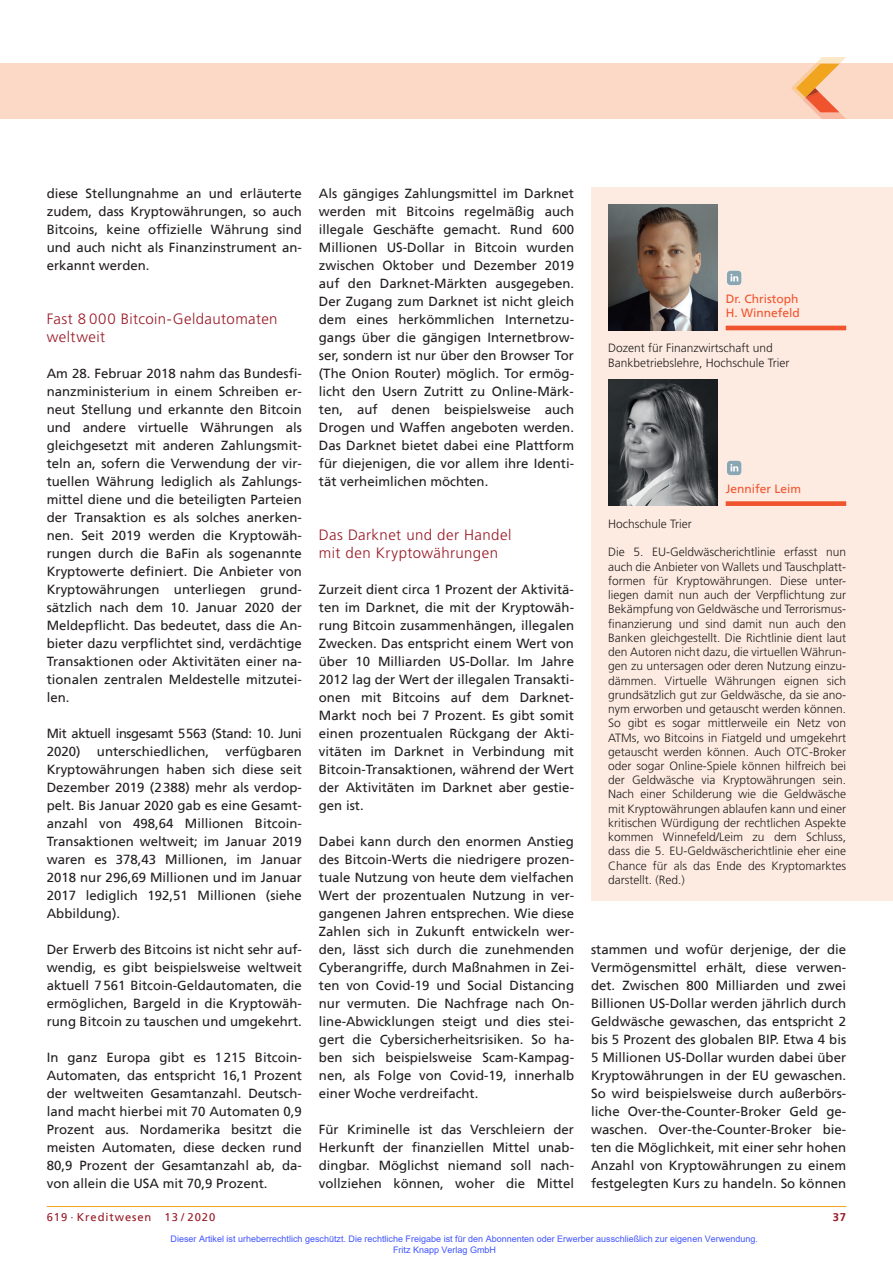
<style>
.page{position:relative;width:893px;height:1263px;background:#fff}
.page>*{position:absolute;margin:0;border:0;box-sizing:border-box;transform-origin:0 0}
.t1{font:300 15px/18px "Frutiger";letter-spacing:.03em;color:#981a26}
.t2{font:13.2px/18px "Frutiger";color:#231f20;text-align:justify}
.t3{font:300 12px/14.2px "Frutiger";color:#231f20}
.t4{font:12px/14.4px "Frutiger";color:#f0542e}
.t5{font:11.25px "Frutiger";letter-spacing:.08em;color:#981a26}
.t6{font:700 11.25px "Frutiger";color:#981a26}
.t7{font:9px/10.8px "Arial";color:#4054ff}
</style>
<div class="page">
<hr style="left:47px;top:1206px;width:799px;height:1px;background:#f1a31e">
<div style="left:0;top:64px;width:893px;height:55px;background:#fcd9c7"></div>
<svg style="left:791px;top:57px;width:55px;height:62px"></svg>
<div style="left:591px;top:187px;width:302px;height:713px;background:#fdebe1"></div>
<img style="left:608px;top:204px;width:109px;height:126px">
<hr style="left:726px;top:326px;width:120px;height:4px;background:#f0542e">
<img style="left:608px;top:380px;width:109px;height:126px">
<div style="left:726px;top:501px;width:120px;height:5px;background:#f0542e"></div>
<svg style="left:727px;top:270px;width:15px;height:15px"></svg>
<svg style="left:727px;top:460px;width:15px;height:15px"></svg>
<p class="t2" style="left:47px;top:185px;width:257px">diese Stellungnahme an und erläuterte zudem, dass Kryptowährungen, so auch Bitcoins, keine offizielle Währung sind und auch nicht als Finanzinstrument an&shy;erkannt werden.</p>
<p class="t1" style="left:47px;top:310px;width:232px">Fast 8 000 Bitcoin-Geldautomaten weltweit</p>
<p class="t2" style="left:47px;top:365px;width:257px">Am 28. Februar 2018 nahm das Bundesfi&shy;nanzministerium in einem Schreiben er&shy;neut Stellung und erkannte den Bitcoin und andere virtuelle Währungen als gleichgesetzt mit anderen Zahlungsmit&shy;teln an, sofern die Verwendung der vir&shy;tuellen Währung lediglich als Zahlungs&shy;mittel diene und die beteiligten Parteien der Transaktion es als solches anerken&shy;nen. Seit 2019 werden die Kryptowäh&shy;rungen durch die BaFin als sogenannte Kryptowerte definiert. Die Anbieter von Kryptowährungen unterliegen grund&shy;sätzlich nach dem 10. Januar 2020 der Meldepflicht. Das bedeutet, dass die An&shy;bieter dazu verpflichtet sind, verdächtige Transaktionen oder Aktivitäten einer na&shy;tionalen zentralen Meldestelle mitzutei&shy;len.</p>
<p class="t2" style="left:47px;top:725px;width:257px">Mit aktuell insgesamt 5563 (Stand: 10. Juni 2020) unterschiedlichen, verfügbaren Kryptowährungen haben sich diese seit Dezember 2019 (2388) mehr als verdop&shy;pelt. Bis Januar 2020 gab es eine Gesamt&shy;anzahl von 498,64 Millionen Bitcoin-Transaktionen weltweit; im Januar 2019 waren es 378,43 Millionen, im Januar 2018 nur 296,69 Millionen und im Januar 2017 lediglich 192,51 Millionen (siehe Abbildung).</p>
<p class="t2" style="left:47px;top:941px;width:257px">Der Erwerb des Bitcoins ist nicht sehr auf&shy;wendig, es gibt beispielsweise weltweit aktuell 7561 Bitcoin-Geldautomaten, die ermöglichen, Bargeld in die Kryptowäh&shy;rung Bitcoin zu tauschen und umgekehrt.</p>
<p class="t2" style="left:47px;top:1049px;width:257px">In ganz Europa gibt es 1215 Bitcoin-Automaten, das entspricht 16,1 Prozent der weltweiten Gesamtanzahl. Deutsch&shy;land macht hierbei mit 70 Automaten 0,9<br>Prozent aus. Nordamerika besitzt die meisten Automaten, diese decken rund 80,9 Prozent der Gesamtanzahl ab, da&shy;von allein die USA mit 70,9 Prozent.</p>
<p class="t2" style="left:319px;top:185px;width:257px">Als gängiges Zahlungsmittel im Darknet werden mit Bitcoins regelmäßig auch illegale Geschäfte gemacht. Rund 600<br>Millionen US-Dollar in Bitcoin wurden zwischen Oktober und Dezember 2019 auf den Darknet-Märkten ausgegeben.<br>Der Zugang zum Darknet ist nicht gleich dem eines herkömmlichen Internetzu&shy;gangs über die gängigen Internetbrow&shy;ser, sondern ist nur über den Browser Tor (The Onion Router) möglich. Tor ermög&shy;licht den Usern Zutritt zu Online-Märk&shy;ten, auf denen beispielsweise auch Drogen und Waffen angeboten werden.<br>Das Darknet bietet dabei eine Plattform für diejenigen, die vor allem ihre Identi&shy;tät verheimlichen möchten.</p>
<p class="t1" style="left:319px;top:526px;width:194px">Das Darknet und der Handel mit den Kryptowährungen</p>
<p class="t2" style="left:319px;top:581px;width:257px">Zurzeit dient circa 1 Prozent der Aktivitä&shy;ten im Darknet, die mit der Kryptowäh&shy;rung Bitcoin zusammenhängen, illegalen Zwecken. Das entspricht einem Wert von über 10 Milliarden US-Dollar. Im Jahre 2012 lag der Wert der illegalen Transakti&shy;onen mit Bitcoins auf dem Darknet-Markt noch bei 7 Prozent. Es gibt somit einen prozentualen Rückgang der Akti&shy;vitäten im Darknet in Verbindung mit Bitcoin-Transaktionen, während der Wert der Aktivitäten im Darknet aber gestie&shy;gen ist.</p>
<p class="t2" style="left:319px;top:833px;width:257px">Dabei kann durch den enormen Anstieg des Bitcoin-Werts die niedrigere prozen&shy;tuale Nutzung von heute dem vielfachen Wert der prozentualen Nutzung in ver&shy;gangenen Jahren entsprechen. Wie diese Zahlen sich in Zukunft entwickeln wer&shy;den, lässt sich durch die zunehmenden Cyberangriffe, durch Maßnahmen in Zei&shy;ten von Covid-19 und Social Distancing nur vermuten. Die Nachfrage nach On&shy;line-Abwicklungen steigt und dies stei&shy;gert die Cybersicherheitsrisiken. So ha&shy;ben sich beispielsweise Scam-Kampag&shy;nen, als Folge von Covid-19, innerhalb einer Woche verdreifacht.</p>
<p class="t2" style="left:319px;top:1121px;width:257px">Für Kriminelle ist das Verschleiern der Herkunft der finanziellen Mittel unab&shy;dingbar. Möglichst niemand soll nach&shy;vollziehen können, woher die Mittel</p>
<p class="t4" style="left:726px;top:292px;width:76px">Dr. Christoph<br>H. Winnefeld</p>
<p class="t3" style="left:608px;top:341px;width:183px">Dozent für Finanzwirtschaft und<br>Bankbetriebslehre, Hochschule Trier</p>
<p class="t4" style="left:726px;top:482px;width:77px">Jennifer Leim</p>
<p class="t3" style="left:608px;top:517px;width:85px">Hochschule Trier</p>
<p class="t3" style="left:608px;top:545px;width:240px;text-align:justify">Die 5. EU-Geldwäscherichtlinie erfasst nun auch die Anbieter von Wallets und Tauschplatt&shy;formen für Kryptowährungen. Diese unter&shy;liegen damit nun auch der Verpflichtung zur Bekämpfung von Geldwäsche und Terrorismus&shy;finanzierung und sind damit nun auch den Banken gleichgestellt. Die Richtlinie dient laut den Autoren nicht dazu, die virtuellen Währun&shy;gen zu untersagen oder deren Nutzung einzu&shy;dämmen. Virtuelle Währungen eignen sich grundsätzlich gut zur Geldwäsche, da sie ano&shy;nym erworben und getauscht werden können.<br>So gibt es sogar mittlerweile ein Netz von ATMs, wo Bitcoins in Fiatgeld und umgekehrt getauscht werden können. Auch OTC-Broker oder sogar Online-Spiele können hilfreich bei der Geldwäsche via Kryptowährungen sein.<br>Nach einer Schilderung wie die Geldwäsche mit Kryptowährungen ablaufen kann und einer kritischen Würdigung der rechtlichen Aspekte kommen Winnefeld/Leim zu dem Schluss, dass die 5. EU-Geldwäscherichtlinie eher eine Chance für als das Ende des Kryptomarktes darstellt. (Red.)</p>
<p class="t2" style="left:591px;top:941px;width:257px">stammen und wofür derjenige, der die Vermögensmittel erhält, diese verwen&shy;det. Zwischen 800 Milliarden und zwei Billionen US-Dollar werden jährlich durch Geldwäsche gewaschen, das entspricht 2 bis 5 Prozent des globalen BIP. Etwa 4 bis 5 Millionen US-Dollar wurden dabei über Kryptowährungen in der EU gewaschen.<br>So wird beispielsweise durch außerbörs&shy;liche Over-the-Counter-Broker Geld ge&shy;waschen. Over-the-Counter-Broker bie&shy;ten die Möglichkeit, mit einer sehr hohen Anzahl von Kryptowährungen zu einem festgelegten Kurs zu handeln. So können</p>
<p class="t5" style="left:47px;top:1211px;width:170px">619 · Kreditwesen 13 / 2020</p>
<p class="t6" style="left:833px;top:1211px;width:15px">37</p>
<p class="t7" style="left:393px;top:1233px;width:366px;text-indent:-223px">Dieser Artikel ist urheberrechtlich geschützt. Die rechtliche Freigabe ist für den Abonnenten oder Erwerber ausschließlich zur eigenen Verwendung.<br>Fritz Knapp Verlag GmbH</p>
</div>
